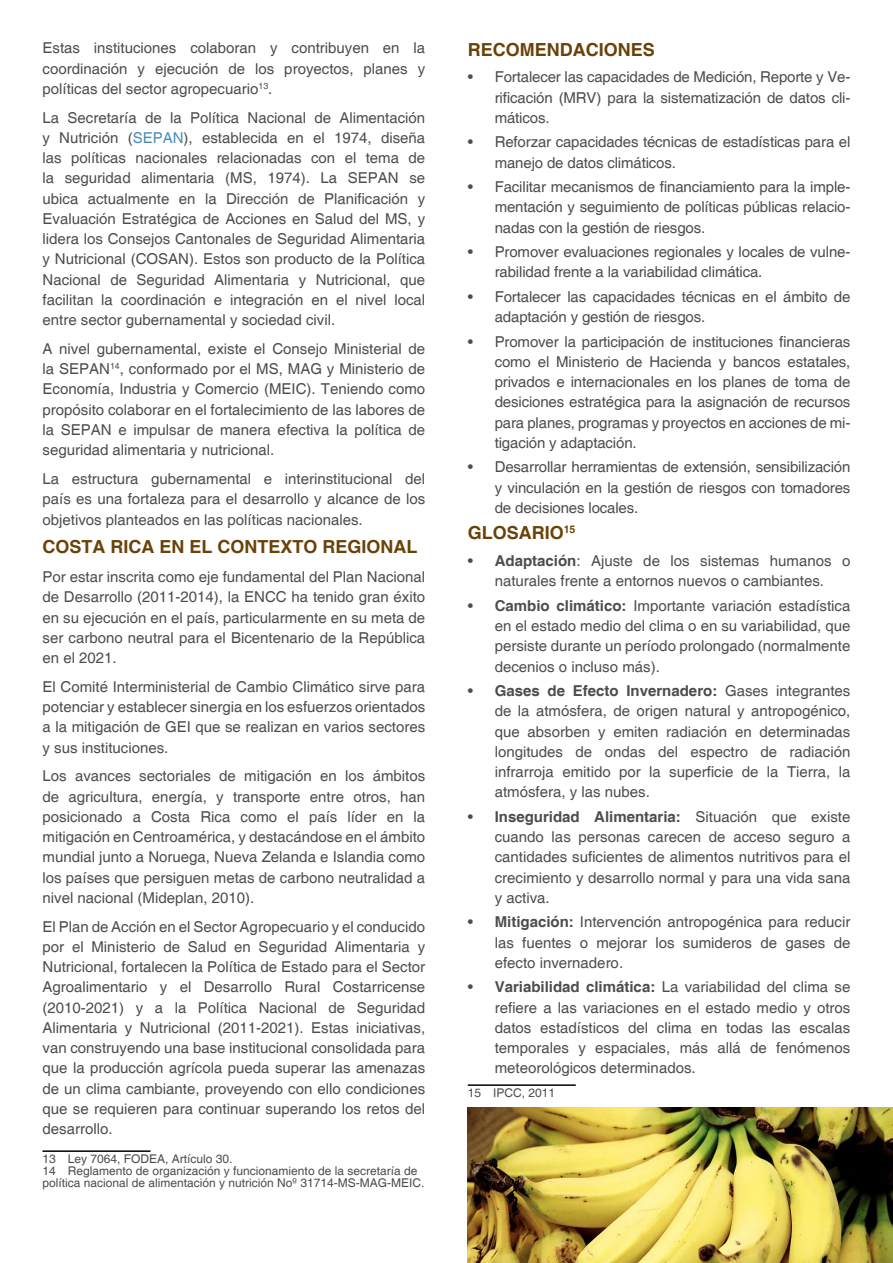
<style>
.page{position:relative;width:893px;height:1263px;background:#fff}
.page>*{position:absolute;margin:0;border:0;box-sizing:border-box;transform-origin:0 0}
.t1{font:700 18px "Helvetica";color:#6a4208}
.t2{font:15px/20.2px "Helvetica";color:#4d4d4f;text-align:justify}
.t3{font:12px/12px "Helvetica";color:#4d4d4f}
.s1{color:#4a8eb4}
.s2{font-weight:700}
</style>
<div class="page">
<hr style="left:43px;top:1150px;width:108px;height:2px;background:#000">
<hr style="left:468px;top:1084px;width:108px;height:2px;background:#000">
<img style="left:468px;top:1108px;width:425px;height:155px">
<p class="t2" style="left:43px;top:39px;width:384px">Estas instituciones colaboran y contribuyen en la coordinación y ejecución de los proyectos, planes y políticas del sector agropecuario<sup>13</sup>.</p>
<p class="t2" style="left:43px;top:108px;width:384px">La Secretaría de la Política Nacional de Alimentación y Nutrición (<span class="s1">SEPAN</span>), establecida en el 1974, diseña las políticas nacionales relacionadas con el tema de la seguridad alimentaria (MS, 1974). La SEPAN se ubica actualmente en la Dirección de Planificación y Evaluación Estratégica de Acciones en Salud del MS, y lidera los Consejos Cantonales de Seguridad Alimentaria y Nutricional (COSAN). Estos son producto de la Política Nacional de Seguridad Alimentaria y Nutricional, que facilitan la coordinación e integración en el nivel local entre sector gubernamental y sociedad civil.</p>
<p class="t2" style="left:43px;top:339px;width:384px">A nivel gubernamental, existe el Consejo Ministerial de la SEPAN<sup>14</sup>, conformado por el MS, MAG y Ministerio de Economía, Industria y Comercio (MEIC). Teniendo como propósito colaborar en el fortalecimiento de las labores de la SEPAN e impulsar de manera efectiva la política de seguridad alimentaria y nutricional.</p>
<p class="t2" style="left:43px;top:469px;width:384px">La estructura gubernamental e interinstitucional del país es una fortaleza para el desarrollo y alcance de los objetivos planteados en las políticas nacionales.</p>
<p class="t1" style="left:43px;top:536px;width:294px">Costa Rica en el contexto reg</p>
<p class="t1" style="left:362px;top:536px;width:57px">ional</p>
<p class="t2" style="left:43px;top:567px;width:384px">Por estar inscrita como eje fundamental del Plan Nacional de Desarrollo (2011-2014), la ENCC ha tenido gran éxito en su ejecución en el país, particularmente en su meta de ser carbono neutral para el Bicentenario de la República en el 2021.</p>
<p class="t2" style="left:43px;top:677px;width:384px">El Comité Interministerial de Cambio Climático sirve para potenciar y establecer sinergia en los esfuerzos orientados a la mitigación de GEI que se realizan en varios sectores y sus instituciones.</p>
<p class="t2" style="left:43px;top:766px;width:384px">Los avances sectoriales de mitigación en los ámbitos de agricultura, energía, y transporte entre otros, han posicionado a Costa Rica como el país líder en la mitigación en Centroamérica, y destacándose en el ámbito mundial junto a Noruega, Nueva Zelanda e Islandia como los países que persiguen metas de carbono neutralidad a nivel nacional (Mideplan, 2010).</p>
<p class="t2" style="left:43px;top:917px;width:384px">El Plan de Acción en el Sector Agropecuario y el conducido por el Ministerio de Salud en Seguridad Alimentaria y Nutricional, fortalecen la Política de Estado para el Sector Agroalimentario y el Desarrollo Rural Costarricense (2010-2021) y a la Política Nacional de Seguridad Alimentaria y Nutricional (2011-2021). Estas iniciativas, van construyendo una base institucional consolidada para que la producción agrícola pueda superar las amenazas de un clima cambiante, proveyendo con ello condiciones que se requieren para continuar superando los retos del desarrollo.</p>
<p class="t3" style="left:43px;top:1153px;width:383px">13 Ley 7064, FODEA, Artículo 30.<br>14 Reglamento de organización y funcionamiento de la secretaría de política nacional de alimentación y nutrición Noº 31714-MS-MAG-MEIC.</p>
<p class="t1" style="left:468px;top:38px;width:189px">RECOMENDACIONES</p>
<p class="t2" style="left:495px;top:67px;width:357px;text-indent:-27px">• Fortalecer las capacidades de Medición, Reporte y Ve&shy;rificación (MRV) para la sistematización de datos cli&shy;máticos.</p>
<p class="t2" style="left:495px;top:132px;width:357px;text-indent:-27px">• Reforzar capacidades técnicas de estadísticas para el manejo de datos climáticos.</p>
<p class="t2" style="left:495px;top:177px;width:357px;text-indent:-27px">• Facilitar mecanismos de financiamiento para la imple&shy;mentación y seguimiento de políticas públicas relacio&shy;nadas con la gestión de riesgos.</p>
<p class="t2" style="left:495px;top:242px;width:357px;text-indent:-27px">• Promover evaluaciones regionales y locales de vulne&shy;rabilidad frente a la variabilidad climática.</p>
<p class="t2" style="left:495px;top:287px;width:357px;text-indent:-27px">• Fortalecer las capacidades técnicas en el ámbito de adaptación y gestión de riesgos.</p>
<p class="t2" style="left:495px;top:332px;width:357px;text-indent:-27px">• Promover la participación de instituciones financieras como el Ministerio de Hacienda y bancos estatales, privados e internacionales en los planes de toma de desiciones estratégica para la asignación de recursos para planes, programas y proyectos en acciones de mi&shy;tigación y adaptación.</p>
<p class="t2" style="left:495px;top:457px;width:357px;text-indent:-27px">• Desarrollar herramientas de extensión, sensibilización y vinculación en la gestión de riesgos con tomadores de decisiones locales.</p>
<p class="t1" style="left:468px;top:522px;width:109px">GLOSARIO <sup>15</sup></p>
<p class="t2" style="left:468px;top:551px;width:384px;text-align:center">• <span class="s2">Adaptación</span>: Ajuste de los sistemas humanos o naturales frente a entornos nuevos o cambiantes.</p>
<p class="t2" style="left:495px;top:596px;width:357px;text-indent:-27px">• <span class="s2">Cambio climático:</span> Importante variación estadística en el estado medio del clima o en su variabilidad, que persiste durante un período prolongado (normalmente decenios o incluso más).</p>
<p class="t2" style="left:495px;top:681px;width:357px;text-indent:-27px">• <span class="s2">Gases de Efecto Invernadero:</span> Gases integrantes de la atmósfera, de origen natural y antropogénico, que absorben y emiten radiación en determinadas longitudes de ondas del espectro de radiación infrarroja emitido por la superficie de la Tierra, la atmósfera, y las nubes.</p>
<p class="t2" style="left:495px;top:807px;width:357px;text-indent:-27px">• <span class="s2">Inseguridad Alimentaria:</span> Situación que existe cuando las personas carecen de acceso seguro a cantidades suficientes de alimentos nutritivos para el crecimiento y desarrollo normal y para una vida sana y activa.</p>
<p class="t2" style="left:495px;top:912px;width:357px;text-indent:-27px">• <span class="s2">Mitigación:</span> Intervención antropogénica para reducir las fuentes o mejorar los sumideros de gases de efecto invernadero.</p>
<p class="t2" style="left:495px;top:977px;width:357px;text-indent:-27px">• <span class="s2">Variabilidad climática:</span> La variabilidad del clima se refiere a las variaciones en el estado medio y otros datos estadísticos del clima en todas las escalas temporales y espaciales, más allá de fenómenos meteorológicos determinados.</p>
<p class="t3" style="left:468px;top:1087px;width:89px">15 IPCC, 2011</p>
</div>
